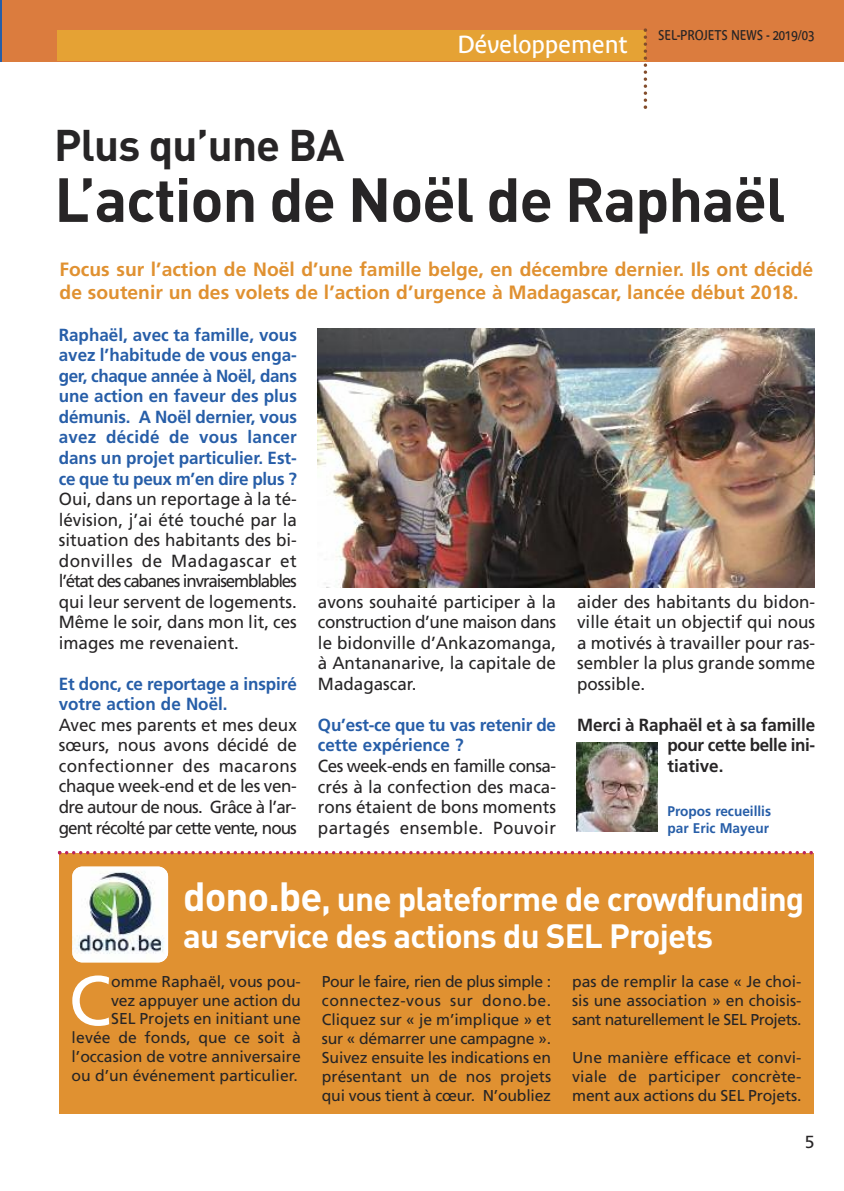
<style>
.page{position:relative;width:844px;height:1191px;background:#fff}
.page>*{position:absolute;margin:0;border:0;box-sizing:border-box;transform-origin:0 0}
.t1{font:69.83px "Frutiger";color:#fff}
.t2{font:700 61.25px "DIN";letter-spacing:-.02em;color:#272526}
.t3{font:700 43.75px "DIN";letter-spacing:-.02em;color:#272526}
.t4{font:700 33.25px/36.6px "DIN";letter-spacing:-.025em;color:#fff}
.t5{font:24.5px "Bienvenue Beta";color:#fff}
.t6{font:700 19.25px/23.1px "Frutiger";color:#e09131}
.t7{font:17.5px/20.5px "Frutiger";color:#272526;text-align:justify}
.t8{font:700 17.5px/20.5px "Frutiger";color:#275ea8}
.t9{font:700 17.5px/20.5px "Frutiger";letter-spacing:-.005em;color:#272526;text-align:justify}
.t10{font:15.75px/18.9px "Frutiger";color:#272526;text-align:justify}
.t11{font:700 14px/16.8px "Frutiger";color:#275ea8}
.t12{font:14px "Bienvenue Beta";color:#272526;scale:.9 1}
.s1{font-size:40.25px}
</style>
<div class="page">
<div style="left:59px;top:852px;width:754px;height:261px;background:#e09131"></div>
<div style="left:0;top:0;width:843px;height:61px;background:#db7c3e"></div>
<div style="left:57px;top:30px;width:588px;height:31px;background:#e5a234"></div>
<svg style="left:643px;top:28px;width:4px;height:81px"></svg>
<hr style="left:0;top:0;width:2px;height:61px;background:#275ea8">
<svg style="left:58px;top:851px;width:754px;height:3px"></svg>
<img style="left:576px;top:743px;width:81px;height:88px">
<img style="left:317px;top:328px;width:497px;height:259px">
<img style="left:72px;top:866px;width:96px;height:96px;border-radius:10px">
<h3 class="t5" style="left:457px;top:30px;width:171px">Développement</h3>
<p class="t12" style="left:658px;top:27px;width:175px">SEL-PROJETS NEWS - 2019/03</p>
<h3 class="t3" style="left:54px;top:120px;width:291px">Plus qu’une BA</h3>
<h2 class="t2" style="left:54px;top:165px;width:732px">L’action de Noël de Raphaël</h2>
<p class="t6" style="left:60px;top:259px;width:754px">Focus sur l’action de Noël d’une famille belge, en décembre dernier. Ils ont décidé de soutenir un des volets de l’action d’urgence à Madagascar, lancée début 2018.</p>
<p class="t8" style="left:59px;top:326px;width:239px;text-align:justify">Raphaël, avec ta famille, vous avez l’habitude de vous enga&shy;ger, chaque année à Noël, dans une action en faveur des plus démunis. A Noël dernier, vous avez décidé de vous lancer dans un projet particulier. Est&shy;ce que tu peux m’en dire plus ?</p>
<p class="t7" style="left:59px;top:490px;width:239px">Oui, dans un reportage à la té&shy;lévision, j’ai été touché par la situation des habitants des bi&shy;donvilles de Madagascar et l’état des cabanes invraisemblables qui leur servent de logements.<br>Même le soir, dans mon lit, ces images me revenaient.</p>
<p class="t8" style="left:59px;top:675px;width:239px">Et donc, ce reportage a inspiré votre action de Noël.</p>
<p class="t7" style="left:59px;top:716px;width:239px">Avec mes parents et mes deux sœurs, nous avons décidé de confectionner des macarons chaque week-end et de les ven&shy;dre autour de nous. Grâce à l’ar&shy;gent récolté par cette vente, nous</p>
<p class="t7" style="left:318px;top:593px;width:239px">avons souhaité participer à la construction d’une maison dans le bidonville d’Ankazomanga, à Antananarive, la capitale de Madagascar.</p>
<p class="t8" style="left:318px;top:716px;width:239px">Qu’est-ce que tu vas retenir de cette expérience ?</p>
<p class="t7" style="left:318px;top:757px;width:239px">Ces week-ends en famille consa&shy;crés à la confection des maca&shy;rons étaient de bons moments partagés ensemble. Pouvoir</p>
<p class="t7" style="left:577px;top:593px;width:239px">aider des habitants du bidon&shy;ville était un objectif qui nous a motivés à travailler pour ras&shy;sembler la plus grande somme possible.</p>
<p class="t9" style="left:667px;top:716px;width:149px;text-indent:-90px">Merci à Raphaël et à sa famille pour cette belle ini&shy;tiative.</p>
<p class="t11" style="left:667px;top:803px;width:105px">Propos recueillis par Eric Mayeur</p>
<h3 class="t4" style="left:183px;top:881px;width:622px"><span class="s1">dono.be</span>, une plateforme de crowdfunding au service des actions du SEL Projets</h3>
<p class="t10" style="left:72px;top:973px;width:231px;text-align:right">omme Raphaël, vous pou-<br>vez appuyer une action du<br>SEL Projets en initiant une levée de fonds, que ce soit à l’occasion de votre anniversaire ou d’un événement particulier.</p>
<p class="t10" style="left:322px;top:973px;width:231px">Pour le faire, rien de plus simple : connectez-vous sur dono.be.<br>Cliquez sur « je m’implique » et sur « démarrer une campagne ».<br>Suivez ensuite les indications en présentant un de nos projets qui vous tient à cœur. N’oubliez</p>
<p class="t10" style="left:572px;top:973px;width:231px">pas de remplir la case « Je choi&shy;sis une association » en choisis&shy;sant naturellement le SEL Projets.</p>
<h1 class="t1" style="left:69px;top:972px;width:44px">C</h1>
<p class="t10" style="left:572px;top:1049px;width:231px">Une manière efficace et convi&shy;viale de participer concrète&shy;ment aux actions du SEL Projets.</p>
<p class="t7" style="left:804px;top:1133px;width:11px">5</p>
</div>
